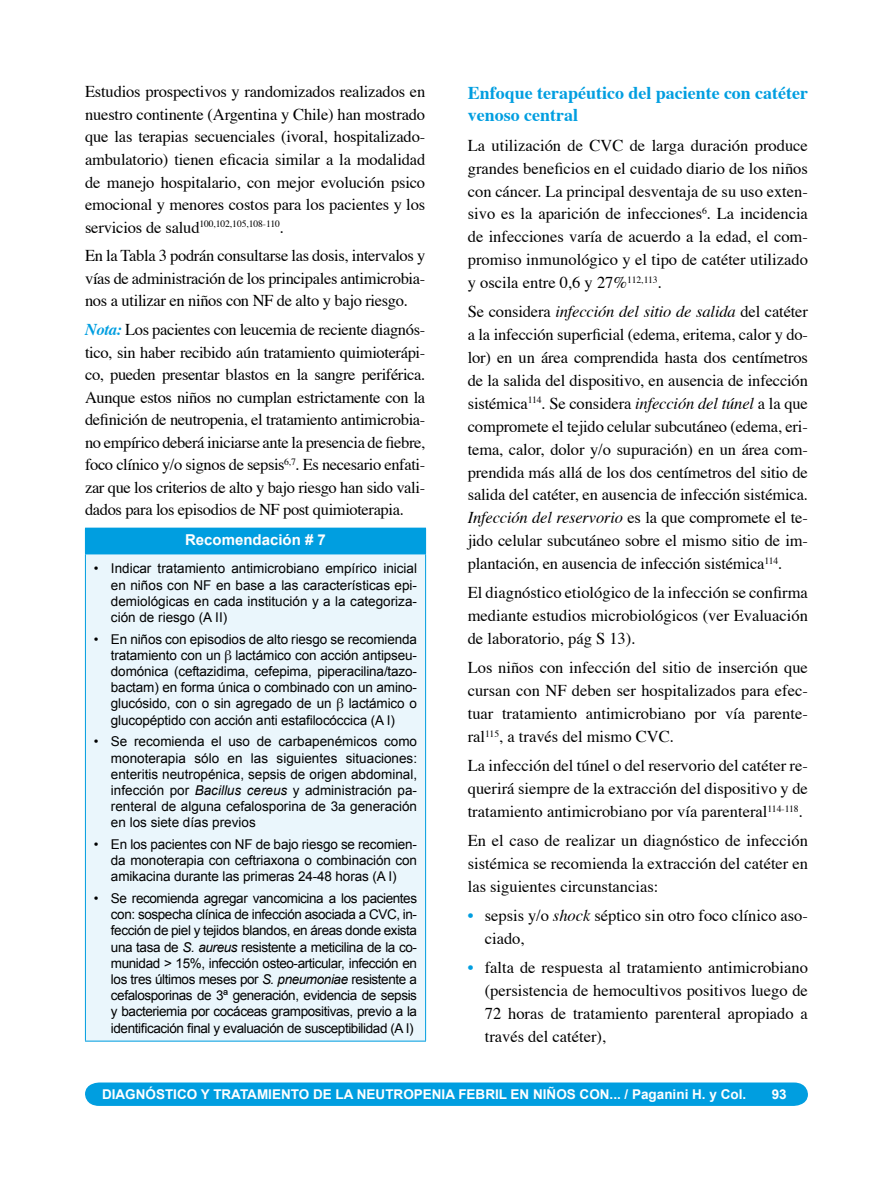
<style>
.page{position:relative;width:893px;height:1191px;background:#fff}
.page>*{position:absolute;margin:0;border:0;box-sizing:border-box;transform-origin:0 0}
.t1{font:700 18px/23px "Times";color:#009ee0}
.t2{font:16.5px/22.5px "Times";color:#000;text-align:justify}
.t3{font:700 15px "Arial";color:#fff}
.t4{font:13.5px/16.2px "Arial";letter-spacing:-.01em;color:#000;text-align:justify}
.t5{font:700 13.5px "Arial";color:#fff}
.t6{font:9.6px "Times";letter-spacing:-.01em;color:#000}
.s1{font-size:16.5px}
.s2{font-weight:700;font-style:italic;color:#009ee0}
.s3{font-family:"Times"}
.s4{font-style:italic}
.s5{color:#009ee0}
</style>
<div class="page">
<svg style="left:85px;top:1082px;width:723px;height:24px;background:#08a1e0"></svg>
<div style="left:85px;top:528px;width:341px;height:26px;background:#009ee0"></div>
<div style="left:85px;top:554px;width:341px;height:487px;background:#eaf6fc"></div>
<hr style="left:85px;top:554px;width:1px;height:486px;background:#009ee0">
<hr style="left:425px;top:554px;width:1px;height:486px;background:#009ee0">
<hr style="left:85px;top:1040px;width:341px;height:1px;background:#009ee0">
<p class="t2" style="left:85px;top:79px;width:342px">Estudios prospectivos y randomizados realizados en nuestro continente (Argentina y Chile) han mostrado que las terapias secuenciales (ivoral, hospitalizado&shy;ambulatorio) tienen eficacia similar a la modalidad de manejo hospitalario, con mejor evolución psico emocional y menores costos para los pacientes y los</p>
<p class="t6" style="left:85px;top:215px;width:200px"><span class="s1">servicios de salud</span>100,102,105,108-110<span class="s1">.</span></p>
<p class="t2" style="left:85px;top:243px;width:342px">En la Tabla 3 podrán consultarse las dosis, intervalos y vías de administración de los principales antimicrobia&shy;nos a utilizar en niños con NF de alto y bajo riesgo.</p>
<p class="t2" style="left:85px;top:317px;width:342px"><span class="s2">Nota:</span> Los pacientes con leucemia de reciente diagnós&shy;tico, sin haber recibido aún tratamiento quimioterápi&shy;co, pueden presentar blastos en la sangre periférica.<br>Aunque estos niños no cumplan estrictamente con la definición de neutropenia, el tratamiento antimicrobia&shy;no empírico deberá iniciarse ante la presencia de fiebre, foco clínico y/o signos de sepsis<sup>6,7</sup>. Es necesario enfati&shy;zar que los criterios de alto y bajo riesgo han sido vali&shy;dados para los episodios de NF post quimioterapia.</p>
<p class="t3" style="left:185px;top:532px;width:142px">RECOMENDACIÓN # 7</p>
<p class="t4" style="left:111px;top:560px;width:308px;text-indent:-17px">• Indicar tratamiento antimicrobiano empírico inicial en niños con NF en base a las características epi&shy;demiológicas en cada institución y a la categoriza&shy;ción de riesgo (A II)</p>
<p class="t4" style="left:111px;top:631px;width:308px;text-indent:-17px">• En niños con episodios de alto riesgo se recomienda tratamiento con un <span class="s3">β</span> lactámico con acción antipseu&shy;domónica (ceftazidima, cefepima, piperacilina/tazo&shy;bactam) en forma única o combinado con un amino&shy;glucósido, con o sin agregado de un <span class="s3">β</span> lactámico o glucopéptido con acción anti estafilocóccica (A I)</p>
<p class="t4" style="left:111px;top:733px;width:308px;text-indent:-17px">• Se recomienda el uso de carbapenémicos como monoterapia sólo en las siguientes situaciones: enteritis neutropénica, sepsis de origen abdominal, infección por <span class="s4">Bacillus cereus</span> y administración pa&shy;renteral de alguna cefalosporina de 3a generación en los siete días previos</p>
<p class="t4" style="left:111px;top:836px;width:308px;text-indent:-17px">• En los pacientes con NF de bajo riesgo se recomien&shy;da monoterapia con ceftriaxona o combinación con amikacina durante las primeras 24-48 horas (A I)</p>
<p class="t4" style="left:111px;top:890px;width:308px;text-indent:-17px">• Se recomienda agregar vancomicina a los pacientes con: sospecha clínica de infección asociada a CVC, in&shy;fección de piel y tejidos blandos, en áreas donde exista una tasa de <span class="s4">S. aureus</span> resistente a meticilina de la co&shy;munidad &gt; 15%, infección osteo-articular, infección en los tres últimos meses por <span class="s4">S. pneumoniae</span> resistente a cefalosporinas de 3ª generación, evidencia de sepsis y bacteriemia por cocáceas grampositivas, previo a la identificación final y evaluación de susceptibilidad (A I)</p>
<p class="t1" style="left:468px;top:79px;width:342px">Enfoque terapéutico del paciente con catéter venoso central</p>
<p class="t2" style="left:468px;top:132px;width:342px">La utilización de CVC de larga duración produce grandes beneficios en el cuidado diario de los niños con cáncer. La principal desventaja de su uso exten&shy;sivo es la aparición de infecciones<sup>6</sup>. La incidencia de infecciones varía de acuerdo a la edad, el com&shy;promiso inmunológico y el tipo de catéter utilizado y oscila entre 0,6 y 27%<sup>112,113</sup>.</p>
<p class="t2" style="left:468px;top:299px;width:342px;line-height:23px">Se considera <span class="s4">infección del sitio de salida</span> del catéter a la infección superficial (edema, eritema, calor y do&shy;lor) en un área comprendida hasta dos centímetros de la salida del dispositivo, en ausencia de infección sistémica<sup>114</sup>. Se considera <span class="s4">infección del túnel</span> a la que compromete el tejido celular subcutáneo (edema, eri&shy;tema, calor, dolor y/o supuración) en un área com&shy;prendida más allá de los dos centímetros del sitio de salida del catéter, en ausencia de infección sistémica.<br><span class="s4">Infección del reservorio</span> es la que compromete el te&shy;jido celular subcutáneo sobre el mismo sitio de im&shy;plantación, en ausencia de infección sistémica<sup>114</sup>.</p>
<p class="t2" style="left:468px;top:580px;width:342px">El diagnóstico etiológico de la infección se confirma mediante estudios microbiológicos (ver Evaluación de laboratorio, pág S 13).</p>
<p class="t2" style="left:468px;top:655px;width:342px;line-height:23px">Los niños con infección del sitio de inserción que cursan con NF deben ser hospitalizados para efec&shy;tuar tratamiento antimicrobiano por vía parente&shy;ral<sup>115</sup>, a través del mismo CVC.</p>
<p class="t2" style="left:468px;top:753px;width:342px">La infección del túnel o del reservorio del catéter re&shy;querirá siempre de la extracción del dispositivo y de tratamiento antimicrobiano por vía parenteral<sup>114-118</sup>.</p>
<p class="t2" style="left:468px;top:828px;width:342px">En el caso de realizar un diagnóstico de infección sistémica se recomienda la extracción del catéter en las siguientes circunstancias:</p>
<p class="t2" style="left:485px;top:903px;width:325px;line-height:23px;text-indent:-17px"><span class="s5">•</span> sepsis y/o <span class="s4">shock</span> séptico sin otro foco clínico aso&shy;ciado,</p>
<p class="t2" style="left:485px;top:955px;width:325px;text-indent:-17px"><span class="s5">•</span> falta de respuesta al tratamiento antimicrobiano (persistencia de hemocultivos positivos luego de 72 horas de tratamiento parenteral apropiado a través del catéter),</p>
<p class="t5" style="left:102px;top:1086px;width:19px">DIAGN</p>
<p class="t5" style="left:146px;top:1086px;width:20px">ÓSTICO</p>
<p class="t5" style="left:201px;top:1086px;width:23px">Y TRATAMIENTO</p>
<p class="t5" style="left:313px;top:1086px;width:54px">DELANEUTROPENIA</p>
<p class="t5" style="left:458px;top:1086px;width:18px">FEBRIL</p>
<p class="t5" style="left:511px;top:1086px;width:80px">EN NIÑOS CON</p>
<p class="t5" style="left:610px;top:1086px;width:138px">... / PAGANINI H. Y COL.</p>
<p class="t5" style="left:772px;top:1086px;width:15px">93</p>
</div>
